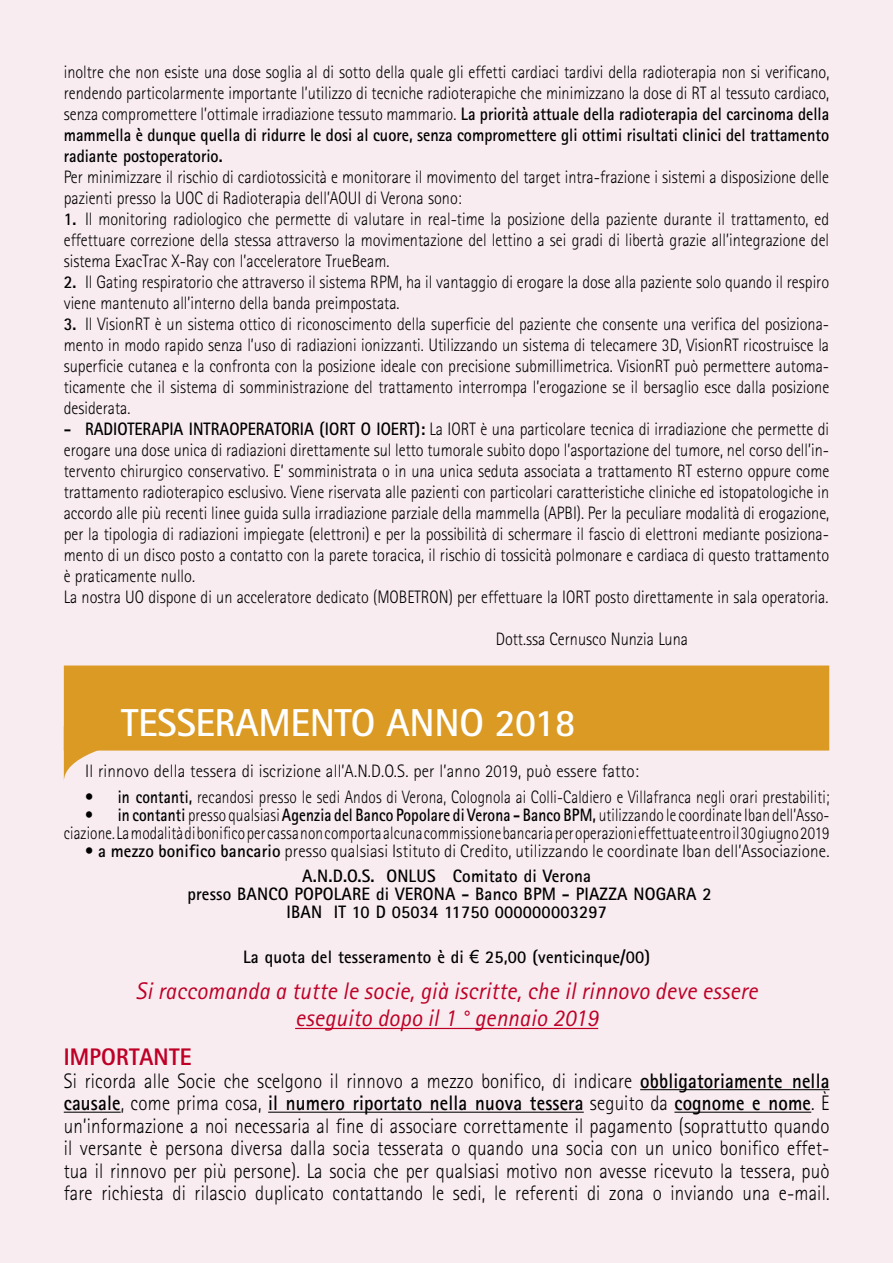
<style>
.page{position:relative;width:893px;height:1263px;background:#f8ecf0}
.page>*{position:absolute;margin:0;border:0;box-sizing:border-box;transform-origin:0 0}
.t1{font:700 39px "Rotis Sans Serif";letter-spacing:-.01em;color:#fff}
.t2{font:italic 24px/27px "Rotis Sans Serif";letter-spacing:.01em;color:#be0027;text-align:center;scale:.95 1}
.t3{font:800 24px "Rotis Sans Serif";letter-spacing:.01em;color:#be0027;scale:.95 1}
.t4{font:300 21px/22.5px "Rotis Sans Serif";letter-spacing:.01em;color:#000;text-align:justify;scale:.9 1}
.t5{font:300 18px/21px "Rotis Sans Serif";color:#000;text-align:justify;scale:.9 1}
.t6{font:300 18px/25.5px "Rotis Sans Serif";color:#000;scale:.95 1}
.t7{font:300 18px/18px "Rotis Sans Serif";color:#000;text-align:right;scale:.92 1}
.t8{font:700 18px/18px "Rotis Sans Serif";letter-spacing:.01em;color:#000;text-align:center;scale:.95 1}
.s1{font-weight:700}
.s2{font-family:"Arial";font-weight:400}
</style>
<div class="page">
<div style="left:64px;top:665px;width:765px;height:85px;background:#da9a23"></div>
<svg style="left:64px;top:726px;width:181px;height:53px"></svg>
<hr style="left:295px;top:1028px;width:303px;height:1px;background:#be0027">
<hr style="left:640px;top:1089px;width:190px;height:1px;background:#000">
<hr style="left:64px;top:1112px;width:57px;height:1px;background:#000">
<hr style="left:268px;top:1112px;width:316px;height:1px;background:#000">
<hr style="left:674px;top:1112px;width:137px;height:1px;background:#000">
<p class="t5" style="left:64px;top:61px;width:852px">inoltre che non esiste una dose soglia al di sotto della quale gli effetti cardiaci tardivi della radioterapia non si verificano, rendendo particolarmente importante l’utilizzo di tecniche radioterapiche che minimizzano la dose di RT al tessuto cardiaco, senza compromettere l’ottimale irradiazione tessuto mammario. <span class="s1">La priorità attuale della radioterapia del carcinoma della mammella è dunque quella di ridurre le dosi al cuore, senza compromettere gli ottimi risultati clinici del trattamento radiante postoperatorio.</span></p>
<p class="t5" style="left:64px;top:166px;width:852px">Per minimizzare il rischio di cardiotossicità e monitorare il movimento del target intra-frazione i sistemi a disposizione delle pazienti presso la UOC di Radioterapia dell’AOUI di Verona sono:</p>
<p class="t5" style="left:64px;top:208px;width:852px"><span class="s1">1.</span> Il monitoring radiologico che permette di valutare in real-time la posizione della paziente durante il trattamento, ed effettuare correzione della stessa attraverso la movimentazione del lettino a sei gradi di libertà grazie all’integrazione del sistema ExacTrac X-Ray con l’acceleratore TrueBeam.</p>
<p class="t5" style="left:64px;top:271px;width:852px"><span class="s1">2.</span> Il Gating respiratorio che attraverso il sistema RPM, ha il vantaggio di erogare la dose alla paziente solo quando il respiro viene mantenuto all’interno della banda preimpostata.</p>
<p class="t5" style="left:64px;top:313px;width:852px"><span class="s1">3.</span> Il VisionRT è un sistema ottico di riconoscimento della superficie del paziente che consente una verifica del posiziona&shy;mento in modo rapido senza l’uso di radiazioni ionizzanti. Utilizzando un sistema di telecamere 3D, VisionRT ricostruisce la superficie cutanea e la confronta con la posizione ideale con precisione submillimetrica. VisionRT può permettere automa&shy;ticamente che il sistema di somministrazione del trattamento interrompa l’erogazione se il bersaglio esce dalla posizione desiderata.</p>
<p class="t5" style="left:64px;top:418px;width:852px;text-align:left"><span class="s1">- RADIOTERAPIA INTRAOPERATORIA (IORT O IOERT):</span> La IORT è una particolare tecnica di irradiazione che permette di erogare una dose unica di radiazioni direttamente sul letto tumorale subito dopo l’asportazione del tumore, nel corso dell’in&shy;tervento chirurgico conservativo. E’ somministrata o in una unica seduta associata a trattamento RT esterno oppure come trattamento radioterapico esclusivo. Viene riservata alle pazienti con particolari caratteristiche cliniche ed istopatologiche in accordo alle più recenti linee guida sulla irradiazione parziale della mammella (APBI). Per la peculiare modalità di erogazione, per la tipologia di radiazioni impiegate (elettroni) e per la possibilità di schermare il fascio di elettroni mediante posiziona&shy;mento di un disco posto a contatto con la parete toracica, il rischio di tossicità polmonare e cardiaca di questo trattamento è praticamente nullo.<br>La nostra UO dispone di un acceleratore dedicato (MOBETRON) per effettuare la IORT posto direttamente in sala operatoria.</p>
<p class="t5" style="left:496px;top:628px;width:215px">Dott.ssa Cernusco Nunzia Luna</p>
<h1 class="t1" style="left:121px;top:698px;width:456px">TESSERAMENTO ANNO 2018</h1>
<p class="t6" style="left:85px;top:758px;width:585px">Il rinnovo della tessera di iscrizione all’A.N.D.O.S. per l’anno 2019, può essere fatto:</p>
<p class="t6" style="left:85px;top:784px;width:785px">• <span class="s1">in contanti,</span> recandosi presso le sedi Andos di Verona, Colognola ai Colli-Caldiero e Villafranca negli orari prestabiliti;</p>
<p class="t7" style="left:64px;top:805px;width:834px">• <span class="s1">in contanti</span> presso qualsiasi <span class="s1">Agenzia del Banco Popolare di Verona - Banco BPM,</span> utilizzando le coordinate Iban dell’Asso&shy;ciazione. La modalità di bonifico per cassa non comporta alcuna commissione bancaria per operazioni effettuate entro il 30 giugno 2019</p>
<p class="t6" style="left:302px;top:838px;width:557px;text-indent:-217px">• <span class="s1">a mezzo bonifico bancario</span> presso qualsiasi Istituto di Credito, utilizzando le coordinate Iban dell’Associazione.<br><span class="s1">A.N.D.O.S. ONLUS Comitato di Verona</span></p>
<p class="t8" style="left:187px;top:885px;width:553px">presso BANCO POPOLARE di VERONA - Banco BPM - PIAZZA NOGARA 2<br>IBAN IT 10 D 05034 11750 000000003297</p>
<p class="t8" style="left:243px;top:948px;width:430px">La quota del tesseramento è di <span class="s2">€</span> 25,00 (venticinque/00)</p>
<h2 class="t2" style="left:136px;top:978px;width:656px">Si raccomanda a tutte le socie, già iscritte, che il rinnovo deve essere eseguito dopo il 1 ° gennaio 2019</h2>
<h2 class="t3" style="left:64px;top:1042px;width:136px">IMPORTANTE</h2>
<p class="t4" style="left:64px;top:1069px;width:852px">Si ricorda alle Socie che scelgono il rinnovo a mezzo bonifico, di indicare <span class="s1">obbligatoriamente nella causale</span>, come prima cosa, <span class="s1">il numero riportato nella nuova tessera</span> seguito da <span class="s1">cognome e nome</span>. È un’informazione a noi necessaria al fine di associare correttamente il pagamento (soprattutto quando il versante è persona diversa dalla socia tesserata o quando una socia con un unico bonifico effet&shy;tua il rinnovo per più persone). La socia che per qualsiasi motivo non avesse ricevuto la tessera, può fare richiesta di rilascio duplicato contattando le sedi, le referenti di zona o inviando una e-mail.</p>
</div>
